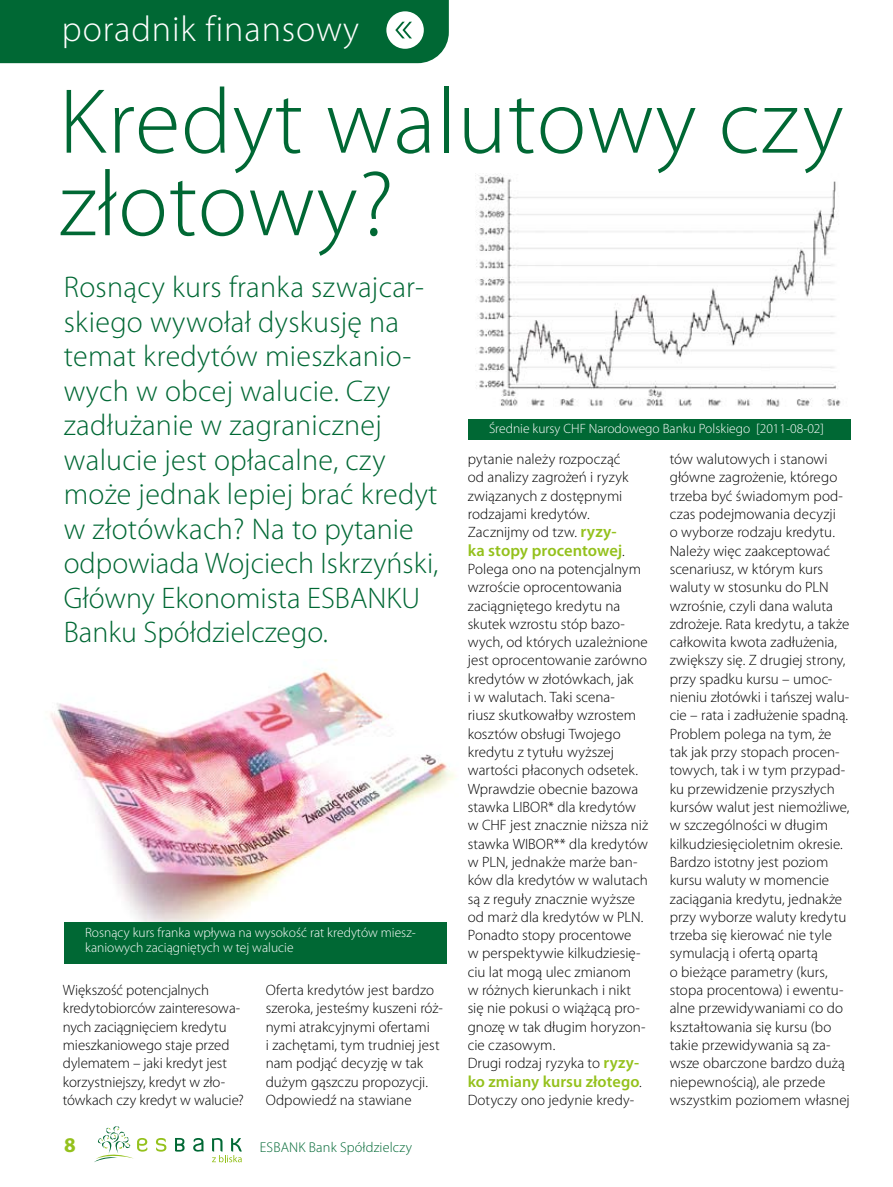
<style>
.page{position:relative;width:893px;height:1187px;background:#fff}
.page>*{position:absolute;margin:0;border:0;box-sizing:border-box;transform-origin:0 0}
.t1{font:300 93px/82.5px "Myriad Pro";letter-spacing:.01em;color:#006834}
.t2{font:300 36px "Myriad Pro";letter-spacing:.025em;color:#fff}
.t3{font:300 30px/34.5px "Myriad Pro";letter-spacing:.01em;color:#006834}
.t4{font:300 29.85px/34.5px "Myriad Pro";color:#006834}
.t5{font:700 21px "Myriad Pro";color:#94c11c}
.t6{font:600 16.5px "Myriad Pro";letter-spacing:-.005em;color:#94c11c}
.t7{font:600 16.2px "Myriad Pro";letter-spacing:.005em;color:#94c11c}
.t8{font:300 15px/18.3px "Myriad Pro";letter-spacing:.005em;color:#000}
.t9{font:300 14.25px "Myriad Pro";letter-spacing:.01em;color:#006834}
.t10{font:300 13.5px/15px "Myriad Pro";color:#fff}
.s1{font-size:29.85px}
.s2{font-weight:600;font-size:16.5px;color:#94c11c}
.s3{font-weight:300;font-size:15px;color:#000}
.s4{font-weight:600;font-size:16.2px;color:#94c11c}
</style>
<div class="page">
<img style="left:476px;top:174px;width:365px;height:233px">
<div style="left:0;top:0;width:449px;height:63px;background:#006834"></div>
<img style="left:50px;top:668px;width:405px;height:269px">
<div style="left:64px;top:922px;width:382px;height:41px;background:#006834"></div>
<div style="left:468px;top:418px;width:382px;height:21px;background:#006834"></div>
<svg style="left:94px;top:1126px;width:53px;height:36px"></svg>
<svg style="left:156px;top:1138px;width:11px;height:13px"></svg>
<svg style="left:175px;top:1138px;width:10px;height:13px"></svg>
<svg style="left:193px;top:1138px;width:10px;height:13px"></svg>
<svg style="left:212px;top:1138px;width:30px;height:24px"></svg>
<h2 class="t2" style="left:62px;top:9px;width:299px">poradnik finansowy</h2>
<h1 class="t1" style="left:59px;top:82px;width:786px">Kredyt walutowy czy złotowy?</h1>
<h3 class="t3" style="left:64px;top:270px;width:375px">Rosnący kurs franka szwajcar&shy;skiego wywołał dyskusję na temat kredytów mieszkanio&shy;wych w obcej walucie. Czy zadłużanie w zagranicznej walucie jest opłacalne, czy może jednak lepiej brać kredyt w złotówkach? Na to <span class="s1">pytanie</span></h3>
<h3 class="t4" style="left:64px;top:546px;width:376px">odpowiada Wojciech Iskrzyński,<br>Główny Ekonomista ESBANKU<br>Banku Spółdzielczego.</h3>
<p class="t10" style="left:85px;top:925px;width:332px">Rosnący kurs franka wpływa na wysokość rat kredytów miesz&shy;kaniowych zaciągniętych w tej walucie</p>
<p class="t8" style="left:63px;top:981px;width:182px">Większość potencjalnych kredytobiorców zainteresowa&shy;nych zaciągnięciem kredytu mieszkaniowego staje przed dylematem – jaki kredyt jest korzystniejszy, kredyt w zło&shy;tówkach czy kredyt w walucie?</p>
<p class="t8" style="left:266px;top:981px;width:179px">Oferta kredytów jest bardzo szeroka, jesteśmy kuszeni róż&shy;nymi atrakcyjnymi ofertami<br>i zachętami, tym trudniej jest nam podjąć decyzję w tak dużym gąszczu propozycji.<br>Odpowiedź na stawiane</p>
<h3 class="t5" style="left:64px;top:1130px;width:13px">8</h3>
<p class="t9" style="left:260px;top:1139px;width:154px">ESBANK Bank Spółdzielczy</p>
<p class="t10" style="left:489px;top:421px;width:337px">Średnie kursy CHF Narodowego Banku Polskiego [2011-08-02]</p>
<p class="t8" style="left:468px;top:450px;width:162px">pytanie należy rozpocząć od analizy zagrożeń i ryzyk związanych z dostępnymi rodzajami kredytów.<br>Zacznijmy od tzw. <span class="s2">ryzy-</span></p>
<p class="t6" style="left:468px;top:539px;width:158px">ka stopy procentowej<span class="s3">.</span></p>
<p class="t8" style="left:468px;top:560px;width:182px">Polega ono na potencjalnym wzroście oprocentowania zaciągniętego kredytu na skutek wzrostu stóp bazo&shy;wych, od których uzależnione jest oprocentowanie zarówno kredytów w złotówkach, jak<br>i w walutach. Taki scena-<br>riusz skutkowałby wzrostem kosztów obsługi Twojego kredytu z tytułu wyższej wartości płaconych odsetek.<br>Wprawdzie obecnie bazowa stawka LIBOR* dla kredytów w CHF jest znacznie niższa niż stawka WIBOR** dla kredytów w PLN, jednakże marże ban&shy;ków dla kredytów w walutach są z reguły znacznie wyższe od marż dla kredytów w PLN.<br>Ponadto stopy procentowe<br>w perspektywie kilkudziesię&shy;ciu lat mogą ulec zmianom<br>w różnych kierunkach i nikt się nie pokusi o wiążącą pro&shy;gnozę w tak długim horyzon&shy;cie czasowym.<br>Drugi rodzaj ryzyka to <span class="s4">ryzy-</span></p>
<p class="t7" style="left:468px;top:1070px;width:175px">ko zmiany kursu złotego<span class="s3">.</span></p>
<p class="t8" style="left:468px;top:1090px;width:168px">Dotyczy ono jedynie kredy-</p>
<p class="t8" style="left:670px;top:450px;width:182px">tów walutowych i stanowi główne zagrożenie, którego trzeba być świadomym pod&shy;czas podejmowania decyzji<br>o wyborze rodzaju kredytu.<br>Należy więc zaakceptować scenariusz, w którym kurs waluty w stosunku do PLN wzrośnie, czyli dana waluta zdrożeje. Rata kredytu, a także całkowita kwota zadłużenia, zwiększy się. Z drugiej strony, przy spadku kursu – umoc&shy;nieniu złotówki i tańszej walu&shy;cie – rata i zadłużenie spadną.<br>Problem polega na tym, że tak jak przy stopach procen&shy;towych, tak i w tym przypad&shy;ku przewidzenie przyszłych kursów walut jest niemożliwe, w szczególności w długim kilkudziesięcioletnim okresie.<br>Bardzo istotny jest poziom kursu waluty w momencie zaciągania kredytu, jednakże przy wyborze waluty kredytu trzeba się kierować nie tyle symulacją i ofertą opartą<br>o bieżące parametry (kurs, stopa procentowa) i ewentu&shy;alne przewidywaniami co do kształtowania się kursu (bo takie przewidywania są za&shy;wsze obarczone bardzo dużą niepewnością), ale przede wszystkim poziomem własnej</p>
</div>
